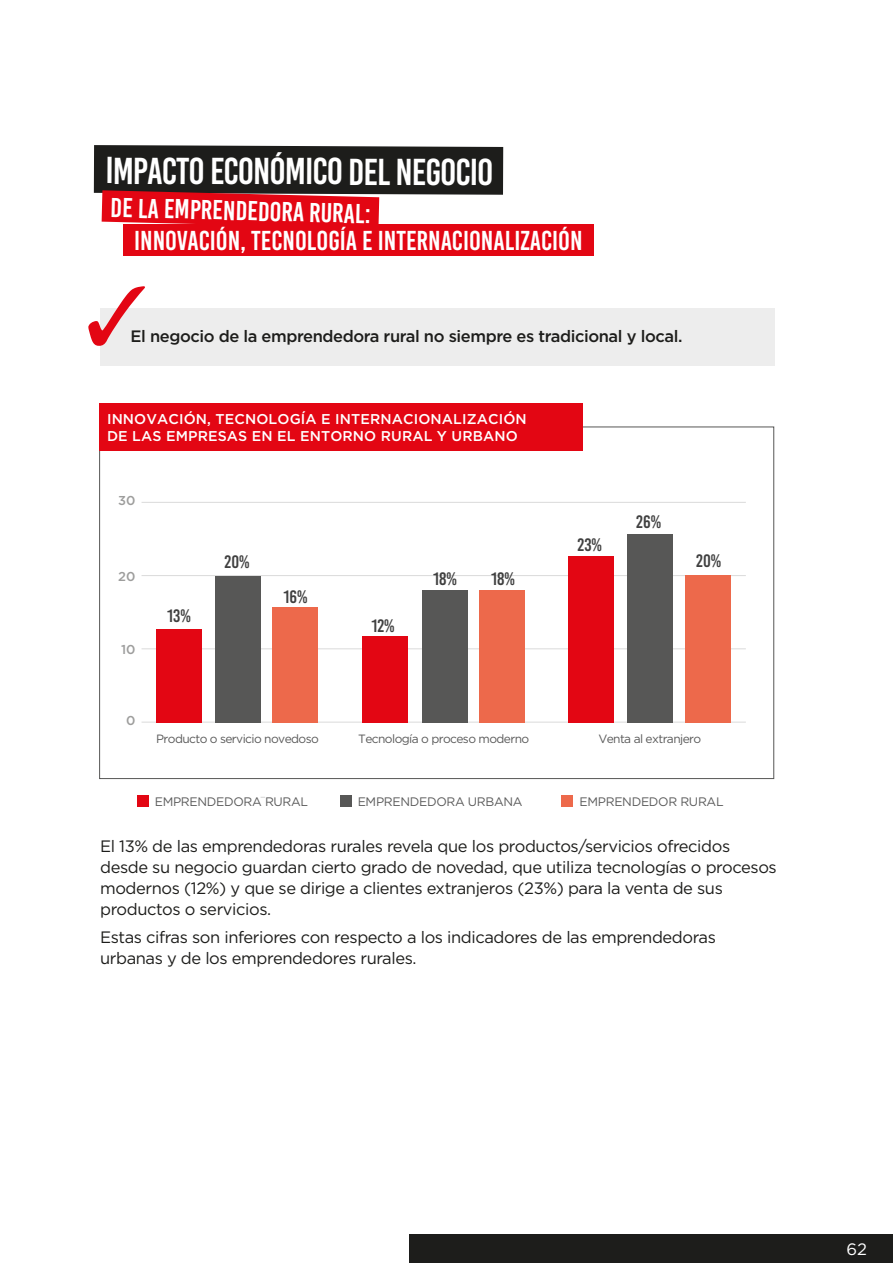
<style>
.page{position:relative;width:893px;height:1263px;background:#fff}
.page>*{position:absolute;margin:0;border:0;box-sizing:border-box;transform-origin:0 0}
.t1{font:37.5px "Bebas Kai";letter-spacing:-.03em;color:#fff}
.t2{font:27.3px "Bebas Kai";color:#fff}
.t3{font:18px "Bebas Kai";color:#404040}
.t4{font:16.5px/21px "Gotham";letter-spacing:-.025em;color:#1d1d1b}
.t5{font:500 16.5px "Gotham";letter-spacing:-.025em;color:#1d1d1b}
.t6{font:16.5px "Gotham";color:#fff}
.t7{font:500 14.1px/17px "Gotham";letter-spacing:.01em;color:#fff}
.t8{font:500 12.9px "Gotham";color:#9d9d9c}
.t9{font:12.3px "Gotham";letter-spacing:-.025em;color:#5a5a5a}
.t10{font:12px "Gotham";letter-spacing:-.05em;color:#5a5a5a}
</style>
<div class="page">
<div style="left:100px;top:308px;width:674px;height:58px;background:#ededed"></div>
<svg style="left:88px;top:286px;width:57px;height:60px"></svg>
<div style="left:409px;top:1234px;width:484px;height:29px;background:#1d1d1b"></div>
<svg style="left:94px;top:145px;width:409px;height:80px;background:#713739"></svg>
<div style="left:123px;top:225px;width:471px;height:31px;background:#e30613"></div>
<hr style="left:142px;top:722px;width:604px;height:1px;background:#dadada">
<hr style="left:142px;top:648px;width:604px;height:1px;background:#dadada">
<hr style="left:142px;top:575px;width:604px;height:1px;background:#dadada">
<hr style="left:142px;top:502px;width:604px;height:1px;background:#dadada">
<div style="left:340px;top:795px;width:11px;height:12px;background:#575756"></div>
<div style="left:561px;top:795px;width:12px;height:12px;background:#ed694b"></div>
<div style="left:137px;top:795px;width:12px;height:12px;background:#e30613"></div>
<div style="left:99px;top:403px;width:484px;height:48px;background:#e30613"></div>
<div style="left:156px;top:629px;width:46px;height:94px;background:#e30613"></div>
<div style="left:215px;top:576px;width:45px;height:147px;background:#575756"></div>
<div style="left:273px;top:607px;width:45px;height:116px;background:#ed694b"></div>
<div style="left:362px;top:636px;width:45px;height:87px;background:#e30613"></div>
<div style="left:422px;top:591px;width:45px;height:132px;background:#575756"></div>
<div style="left:479px;top:591px;width:45px;height:132px;background:#ed694b"></div>
<div style="left:568px;top:556px;width:45px;height:167px;background:#e30613"></div>
<div style="left:627px;top:534px;width:45px;height:189px;background:#575756"></div>
<div style="left:685px;top:576px;width:45px;height:147px;background:#ed694b"></div>
<h1 class="t1" style="left:105px;top:151px;width:390px">IMPACTO ECONÓMICO DEL NEGOCIO</h1>
<h2 class="t2" style="left:111px;top:194px;width:262px;rotate:1deg">DE LA EMPRENDEDORA RURAL:</h2>
<h2 class="t2" style="left:134px;top:226px;width:450px">INNOVACIÓN, TECNOLOGÍA E INTERNACIONALIZACIÓN</h2>
<p class="t5" style="left:131px;top:326px;width:553px">El negocio de la emprendedora rural no siempre es tradicional y local.</p>
<p class="t7" style="left:107px;top:410px;width:421px">INNOVACIÓN, TECNOLOGÍA E INTERNACIONALIZACIÓN<br>DE LAS EMPRESAS EN EL ENTORNO RURAL Y URBANO</p>
<p class="t8" style="left:118px;top:493px;width:19px">30</p>
<p class="t8" style="left:118px;top:569px;width:19px">20</p>
<p class="t8" style="left:121px;top:642px;width:16px">10</p>
<p class="t3" style="left:167px;top:606px;width:25px">13%</p>
<p class="t3" style="left:225px;top:552px;width:27px">20%</p>
<p class="t3" style="left:283px;top:587px;width:26px">16%</p>
<p class="t3" style="left:371px;top:616px;width:25px">12%</p>
<p class="t3" style="left:433px;top:569px;width:25px">18%</p>
<p class="t3" style="left:491px;top:569px;width:25px">18%</p>
<p class="t3" style="left:578px;top:535px;width:26px">23%</p>
<p class="t3" style="left:636px;top:512px;width:26px">26%</p>
<p class="t3" style="left:696px;top:551px;width:27px">20%</p>
<p class="t8" style="left:126px;top:713px;width:11px">0</p>
<p class="t10" style="left:156px;top:731px;width:164px">Producto o servicio novedoso</p>
<p class="t10" style="left:358px;top:731px;width:173px">Tecnología o proceso moderno</p>
<p class="t10" style="left:598px;top:731px;width:104px">Venta al extranjero</p>
<p class="t9" style="left:155px;top:794px;width:155px">EMPRENDEDORA RURAL</p>
<p class="t9" style="left:358px;top:794px;width:166px">EMPRENDEDORA URBANA</p>
<p class="t9" style="left:580px;top:794px;width:146px">EMPRENDEDOR RURAL</p>
<p class="t4" style="left:100px;top:835px;width:678px">El 13% de las emprendedoras rurales revela que los productos/servicios ofrecidos desde su negocio guardan cierto grado de novedad, que utiliza tecnologías o procesos modernos (12%) y que se dirige a clientes extranjeros (23%) para la venta de sus productos o servicios.</p>
<p class="t4" style="left:100px;top:926px;width:617px">Estas cifras son inferiores con respecto a los indicadores de las emprendedoras urbanas y de los emprendedores rurales.</p>
<p class="t6" style="left:846px;top:1239px;width:22px">62</p>
</div>
